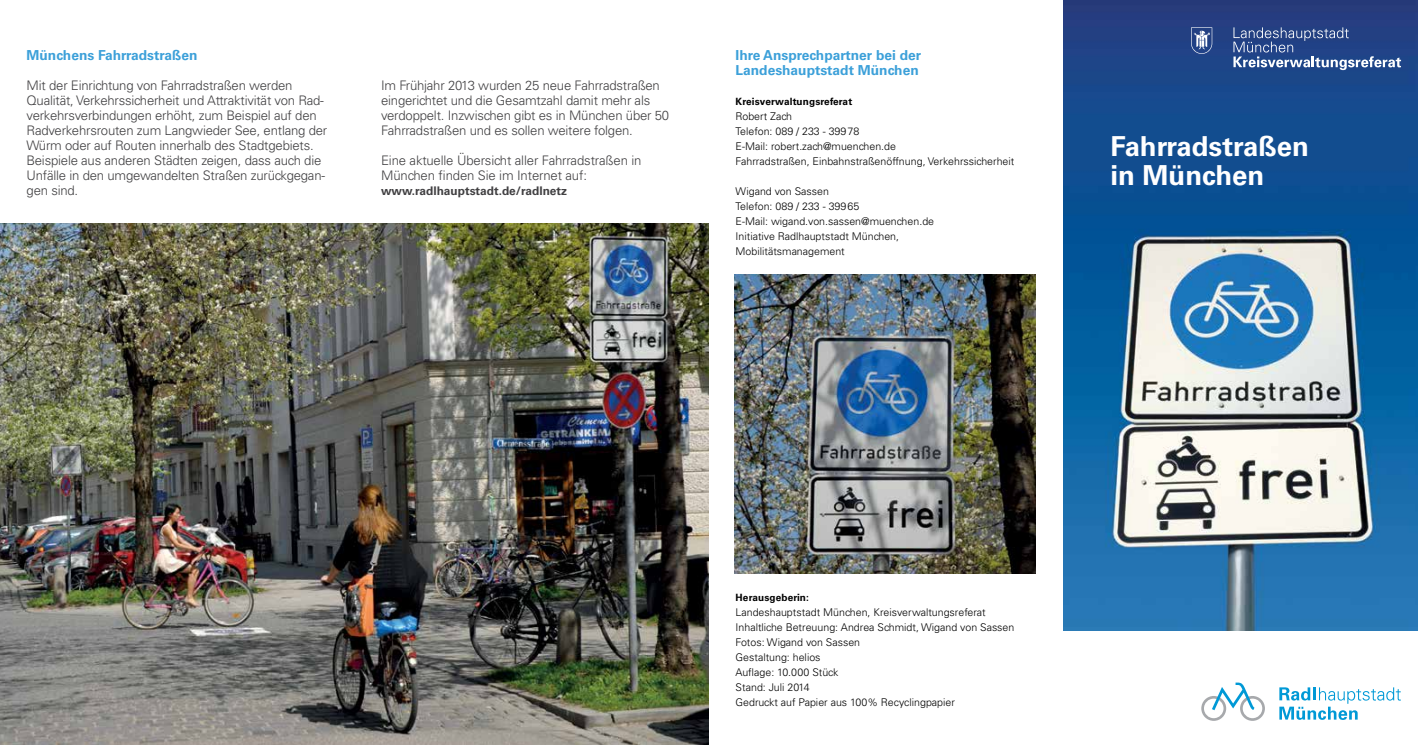
<style>
.page{position:relative;width:1418px;height:745px;background:#fff}
.page>*{position:absolute;margin:0;border:0;box-sizing:border-box;transform-origin:0 0}
.t1{font:700 27.5px/28.8px "Univers";color:#fff}
.t2{font:700 13.75px/15px "Univers LT Std";color:#3ca0d9}
.t3{font:700 13.75px "Univers";color:#3ca0d9}
.t4{font:300 13.12px/15px "Univers";letter-spacing:-.015em;color:#414042}
.t5{font:700 11.88px "Univers";color:#414042}
.t6{font:300 10.62px/15px "Univers";color:#000}
.t7{font:700 10px "Univers";letter-spacing:.015em;color:#000}
</style>
<div class="page">
<img style="left:1063px;top:0;width:354px;height:630px">
<svg style="left:1201px;top:682px;width:63px;height:38px"></svg>
<svg style="left:1279px;top:687px;width:121px;height:32px"></svg>
<img style="left:0;top:223px;width:709px;height:521px">
<img style="left:734px;top:274px;width:301px;height:299px">
<svg style="left:1233px;top:27px;width:167px;height:43px;background:#456199"></svg>
<svg style="left:1191px;top:27px;width:21px;height:27px"></svg>
<p class="t3" style="left:27px;top:47px;width:172px">Münchens Fahrradstraßen</p>
<p class="t4" style="left:27px;top:78px;width:302px">Mit der Einrichtung von Fahrradstraßen werden Qualität, Verkehrssicherheit und Attraktivität von Rad&shy;verkehrsverbindungen erhöht, zum Beispiel auf den Radverkehrsrouten zum Langwieder See, entlang der Würm oder auf Routen innerhalb des Stadtgebiets.<br>Beispiele aus anderen Städten zeigen, dass auch die Unfälle in den umgewandelten Straßen zurückgegan&shy;gen sind.</p>
<p class="t4" style="left:381px;top:78px;width:290px">Im Frühjahr 2013 wurden 25 neue Fahrradstraßen eingerichtet und die Gesamtzahl damit mehr als verdoppelt. Inzwischen gibt es in München über 50<br>Fahrradstraßen und es sollen weitere folgen.</p>
<p class="t4" style="left:381px;top:153px;width:262px">Eine aktuelle Übersicht aller Fahrradstraßen in<br>München finden Sie im Internet auf:</p>
<p class="t5" style="left:381px;top:184px;width:187px">www.radlhauptstadt.de/radlnetz</p>
<p class="t2" style="left:735px;top:48px;width:187px">Ihre Ansprechpartner bei der<br>Landeshauptstadt München</p>
<p class="t7" style="left:735px;top:96px;width:118px">Kreisverwaltungsreferat</p>
<p class="t6" style="left:735px;top:109px;width:280px">Robert Zach<br>Telefon: 089 / 233 - 39978<br>E-Mail: robert.zach@muenchen.de<br>Fahrradstraßen, Einbahnstraßenöffnung, Verkehrssicherheit</p>
<p class="t6" style="left:735px;top:184px;width:200px">Wigand von Sassen<br>Telefon: 089 / 233 - 39965<br>E-Mail: wigand.von.sassen@muenchen.de<br>Initiative Radlhauptstadt München,<br>Mobilitätsmanagement</p>
<h1 class="t1" style="left:1110px;top:132px;width:200px">Fahrradstraßen in München</h1>
<p class="t7" style="left:735px;top:591px;width:75px">Herausgeberin:</p>
<p class="t6" style="left:735px;top:604px;width:280px">Landeshauptstadt München, Kreisverwaltungsreferat Inhaltliche Betreuung: Andrea Schmidt, Wigand von Sassen Fotos: Wigand von Sassen<br>Gestaltung: helios<br>Auflage: 10.000 Stück<br>Stand: Juli 2014<br>Gedruckt auf Papier aus 100% Recyclingpapier</p>
</div>
